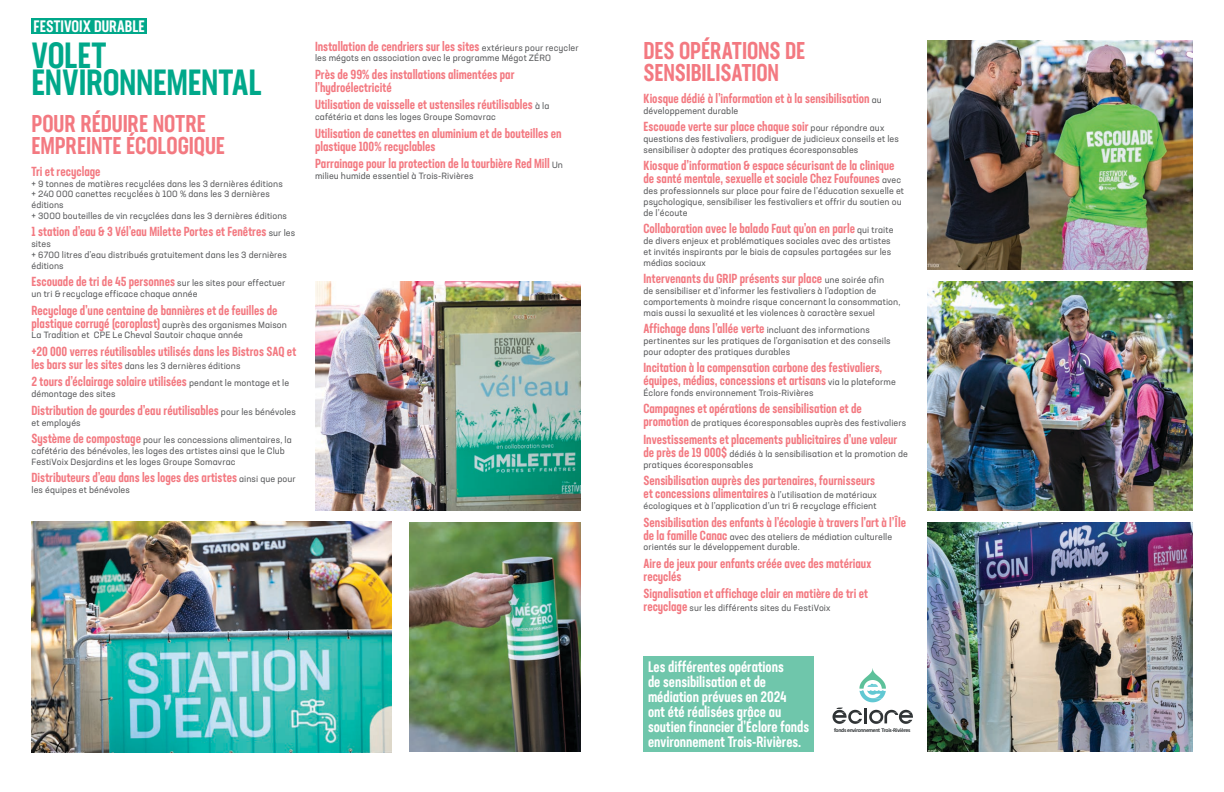
<style>
.page{position:relative;width:1224px;height:792px;background:#fff}
.page>*{position:absolute;margin:0;border:0;box-sizing:border-box;transform-origin:0 0}
.Sous_titre{font:500 36px/27px "Neusa Next Std Compact";letter-spacing:-.01em;color:#00a88a}
.Sous_titre_2{font:500 24px/22px "Neusa Next Std Compact";letter-spacing:-.005em;color:#f37981}
.t1{font:500 16.4px "Neusa Next Std Compact";color:#fff}
.Liner{font:500 15px/15px "Neusa Next Std Compact";color:#fff}
.Sous_titre_3{font:500 13px/13px "Neusa Next Std Compact";color:#f37981}
.Sous_titre_3-2{font:9px/10.8px "Neusa Next Std";letter-spacing:.01em;color:#58595b}
.t2{font:700 5.8px "Calibri";letter-spacing:-.055em;color:#2f3335}
.s1{font-family:"Neusa Next Std";font-weight:400;font-size:9px;color:#58595b}
.s2{font-family:"Neusa Next Std Compact";font-weight:500;font-size:13px;color:#f37981}
</style>
<div class="page">
<img style="left:410px;top:522px;width:170px;height:229px">
<img style="left:315px;top:282px;width:265px;height:228px">
<img style="left:32px;top:521px;width:360px;height:232px">
<img style="left:927px;top:522px;width:265px;height:230px">
<img style="left:927px;top:282px;width:265px;height:228px">
<img style="left:927px;top:40px;width:265px;height:230px">
<div style="left:32px;top:18px;width:115px;height:15px;background:#00a88a"></div>
<div style="left:644px;top:656px;width:170px;height:96px;background:#6fc6ab"></div>
<hr style="left:864px;top:708px;width:3px;height:15px;background:#2f3335">
<svg style="left:869px;top:710px;width:44px;height:14px"></svg>
<svg style="left:833px;top:708px;width:29px;height:16px"></svg>
<svg style="left:859px;top:668px;width:27px;height:34px"></svg>
<p class="t1" style="left:34px;top:16px;width:113px">FESTIVOIX DURABLE</p>
<p class="Sous_titre" style="left:32px;top:42px;width:232px">VOLET<br>ENVIRONNEMENTAL</p>
<p class="Sous_titre_2" style="left:32px;top:112px;width:195px">POUR RÉDUIRE NOTRE<br>EMPREINTE ÉCOLOGIQUE</p>
<p class="Sous_titre_3" style="left:32px;top:165px;width:71px">Tri et recyclage</p>
<p class="Sous_titre_3-2" style="left:32px;top:178px;width:257px">+ 9 tonnes de matières recyclées dans les 3 dernières éditions + 240 000 canettes recyclées à 100 % dans les 3 dernières éditions<br>+ 3000 bouteilles de vin recyclées dans les 3 dernières éditions</p>
<p class="Sous_titre_3" style="left:32px;top:225px;width:265px">1 station d’eau &amp; 3 Vél’eau Milette Portes et Fenêtres <span class="s1">sur les</span></p>
<p class="Sous_titre_3-2" style="left:32px;top:239px;width:257px">sites<br>+ 6700 litres d’eau distribués gratuitement dans les 3 dernières éditions</p>
<p class="Sous_titre_3" style="left:32px;top:275px;width:255px">Escouade de tri de 45 personnes <span class="s1">sur les sites pour effectuer</span></p>
<p class="Sous_titre_3-2" style="left:32px;top:288px;width:168px">un tri &amp; recyclage efficace chaque année</p>
<p class="Sous_titre_3" style="left:32px;top:303px;width:257px">Recyclage d’une centaine de bannières et de feuilles de plastique corrugé (coroplast) <span class="s1">auprès des organismes Maison</span></p>
<p class="Sous_titre_3-2" style="left:32px;top:330px;width:213px">La Tradition et CPE Le Cheval Sautoir chaque année</p>
<p class="Sous_titre_3" style="left:32px;top:345px;width:266px">+20 000 verres réutilisables utilisés dans les Bistros SAQ et</p>
<p class="Sous_titre_3-2" style="left:32px;top:360px;width:210px"><span class="s2">les bars sur les sites</span> dans les 3 dernières éditions</p>
<p class="Sous_titre_3" style="left:32px;top:375px;width:259px">2 tours d’éclairage solaire utilisées <span class="s1">pendant le montage et le</span></p>
<p class="Sous_titre_3-2" style="left:32px;top:389px;width:85px">démontage des sites</p>
<p class="Sous_titre_3" style="left:32px;top:404px;width:266px">Distribution de gourdes d’eau réutilisables <span class="s1">pour les bénévoles</span></p>
<p class="Sous_titre_3-2" style="left:32px;top:417px;width:51px">et employés</p>
<p class="Sous_titre_3-2" style="left:32px;top:434px;width:262px"><span class="s2">Système de compostage</span> pour les concessions alimentaires, la cafétéria des bénévoles, les loges des artistes ainsi que le Club<br>FestiVoix Desjardins et les loges Groupe Somavrac</p>
<p class="Sous_titre_3" style="left:32px;top:471px;width:266px">Distributeurs d’eau dans les loges des artistes <span class="s1">ainsi que pour</span></p>
<p class="Sous_titre_3-2" style="left:32px;top:484px;width:100px">les équipes et bénévoles</p>
<p class="Sous_titre_3" style="left:315px;top:39px;width:265px">Installation de cendriers sur les sites <span class="s1">extérieurs pour recycler</span></p>
<p class="Sous_titre_3-2" style="left:315px;top:53px;width:237px">les mégots en association avec le programme Mégot ZÉRO</p>
<p class="Sous_titre_3" style="left:315px;top:68px;width:201px">Près de 99% des installations alimentées par l’hydroélectricité</p>
<p class="Sous_titre_3" style="left:315px;top:98px;width:236px">Utilisation de vaisselle et ustensiles réutilisables <span class="s1">à la</span></p>
<p class="Sous_titre_3-2" style="left:315px;top:111px;width:182px">cafétéria et dans les loges Groupe Somavrac</p>
<p class="Sous_titre_3" style="left:315px;top:126px;width:248px">Utilisation de canettes en aluminium et de bouteilles en plastique 100% recyclables</p>
<p class="Sous_titre_3" style="left:315px;top:157px;width:249px">Parrainage pour la protection de la tourbière Red Mill <span class="s1">Un</span></p>
<p class="Sous_titre_3-2" style="left:315px;top:170px;width:160px">milieu humide essentiel à Trois-Rivières</p>
<p class="Sous_titre_2" style="left:644px;top:39px;width:163px">DES OPÉRATIONS DE<br>SENSIBILISATION</p>
<p class="Sous_titre_3" style="left:644px;top:92px;width:240px">Kiosque dédié à l’information et à la sensibilisation <span class="s1">au</span></p>
<p class="Sous_titre_3-2" style="left:644px;top:105px;width:96px">développement durable</p>
<p class="Sous_titre_3" style="left:644px;top:120px;width:242px">Escouade verte sur place chaque soir <span class="s1">pour répondre aux</span></p>
<p class="Sous_titre_3-2" style="left:644px;top:133px;width:257px">questions des festivaliers, prodiguer de judicieux conseils et les sensibiliser à adopter des pratiques écoresponsables</p>
<p class="Sous_titre_3" style="left:644px;top:159px;width:259px">Kiosque d’information &amp; espace sécurisant de la clinique de santé mentale, sexuelle et sociale Chez Foufounes <span class="s1">avec</span></p>
<p class="Sous_titre_3-2" style="left:644px;top:185px;width:262px">des professionnels sur place pour faire de l’éducation sexuelle et psychologique, sensibiliser les festivaliers et offrir du soutien ou de l’écoute</p>
<p class="Sous_titre_3" style="left:644px;top:222px;width:251px">Collaboration avec le balado Faut qu’on en parle <span class="s1">qui traite</span></p>
<p class="Sous_titre_3-2" style="left:644px;top:235px;width:249px;text-align:justify">de divers enjeux et problématiques sociales avec des artistes et invités inspirants par le biais de capsules partagées sur les médias sociaux</p>
<p class="Sous_titre_3" style="left:644px;top:272px;width:242px">Intervenants du GRIP présents sur place <span class="s1">une soirée afin</span></p>
<p class="Sous_titre_3-2" style="left:644px;top:285px;width:258px">de sensibiliser et d’informer les festivaliers à l’adoption de comportements à moindre risque concernant la consommation, mais aussi la sexualité et les violences à caractère sexuel</p>
<p class="Sous_titre_3" style="left:644px;top:322px;width:228px">Affichage dans l’allée verte <span class="s1">incluant des informations</span></p>
<p class="Sous_titre_3-2" style="left:644px;top:335px;width:249px">pertinentes sur les pratiques de l’organisation et des conseils pour adopter des pratiques durables</p>
<p class="Sous_titre_3" style="left:644px;top:361px;width:254px">Incitation à la compensation carbone des festivaliers, équipes, médias, concessions et artisans <span class="s1">via la plateforme</span></p>
<p class="Sous_titre_3-2" style="left:644px;top:387px;width:172px">Éclore fonds environnement Trois-Rivières</p>
<p class="Sous_titre_3" style="left:644px;top:402px;width:220px">Campagnes et opérations de sensibilisation et de</p>
<p class="Sous_titre_3-2" style="left:644px;top:418px;width:264px"><span class="s2">promotion</span> de pratiques écoresponsables auprès des festivaliers</p>
<p class="Sous_titre_3" style="left:644px;top:433px;width:255px">Investissements et placements publicitaires d’une valeur</p>
<p class="Sous_titre_3-2" style="left:644px;top:448px;width:266px"><span class="s2">de près de 19 000$</span> dédiés à la sensibilisation et la promotion de pratiques écoresponsables</p>
<p class="Sous_titre_3" style="left:644px;top:474px;width:235px">Sensibilisation auprès des partenaires, fournisseurs et concessions alimentaires <span class="s1">à l’utilisation de matériaux</span></p>
<p class="Sous_titre_3-2" style="left:644px;top:500px;width:235px">écologiques et à l’application d’un tri &amp; recyclage efficient</p>
<p class="Sous_titre_3" style="left:644px;top:515px;width:264px">Sensibilisation des enfants à l’écologie à travers l’art à l’Île</p>
<p class="Sous_titre_3-2" style="left:644px;top:531px;width:250px"><span class="s2">de la famille Canac</span> avec des ateliers de médiation culturelle orientés sur le développement durable.</p>
<p class="Sous_titre_3" style="left:644px;top:557px;width:229px">Aire de jeux pour enfants créée avec des matériaux recyclés</p>
<p class="Sous_titre_3" style="left:644px;top:587px;width:226px">Signalisation et affichage clair en matière de tri et</p>
<p class="Sous_titre_3-2" style="left:644px;top:603px;width:189px"><span class="s2">recyclage</span> sur les différents sites du FestiVoix</p>
<p class="Liner" style="left:648px;top:659px;width:163px">Les différentes opérations<br>de sensibilisation et de médiation prévues en 2024<br>ont été réalisées grâce au soutien financier d’Éclore fonds environnement Trois-Rivières.</p>
<p class="t2" style="left:834px;top:726px;width:78px">fonds environnement Trois-Rivières</p>
</div>
